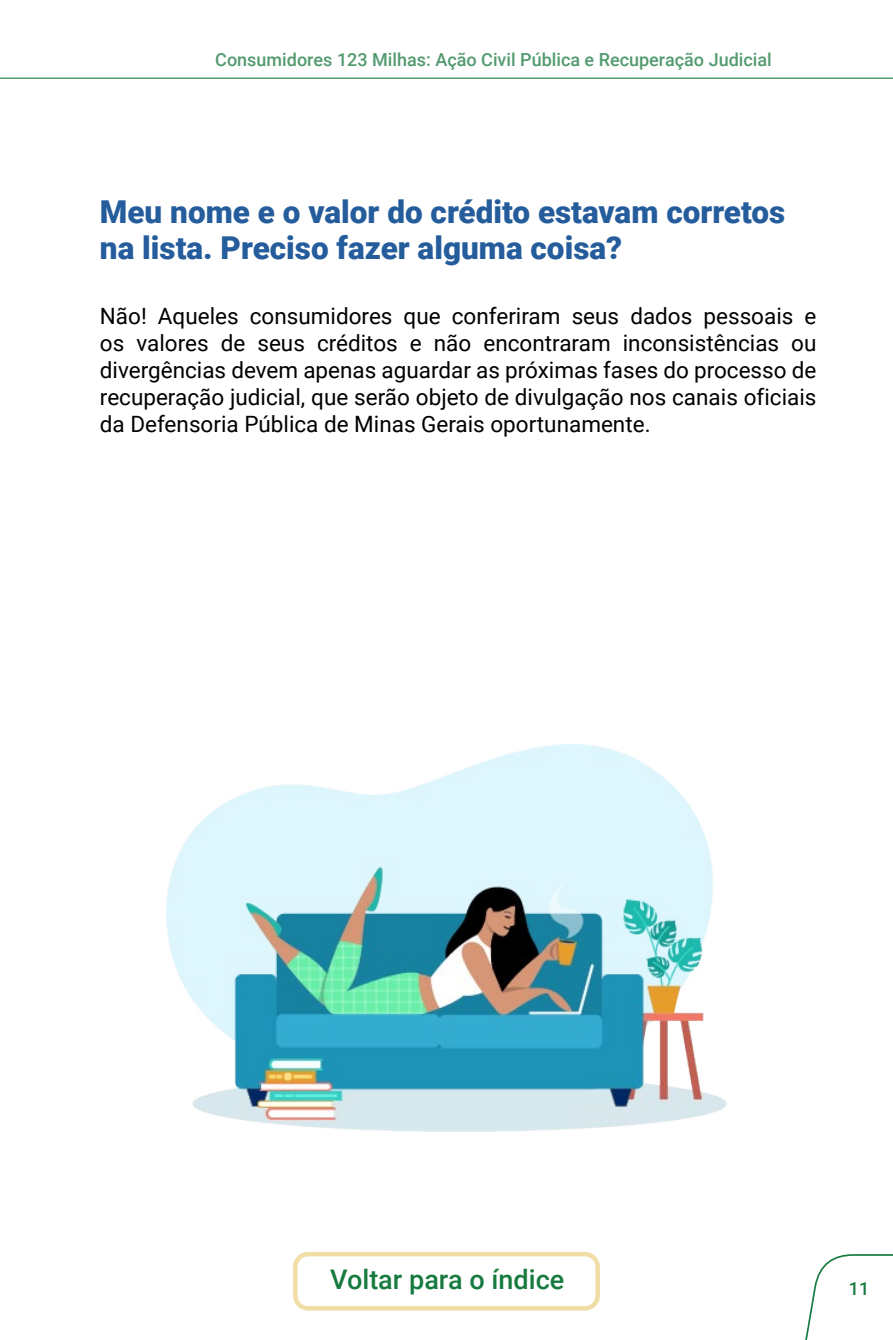
<style>
.page{position:relative;width:893px;height:1340px;background:#fff}
.page>*{position:absolute;margin:0;border:0;box-sizing:border-box;transform-origin:0 0}
.t1{font:900 31.5px/36px "Roboto";color:#245c9c}
.t2{font:500 27px "Roboto";color:#177a3f}
.t3{font:22.5px/27px "Roboto";color:#000;text-align:justify}
.t4{font:500 18px "Roboto";color:#539b6f}
.t5{font:500 18px "Roboto";color:#177a3f}
</style>
<div class="page">
<img style="left:167px;top:744px;width:559px;height:387px">
<hr style="left:0;top:78px;width:893px;height:1px;background:#1a7a3f">
<svg style="left:805px;top:1254px;width:88px;height:85px"></svg>
<div style="left:293px;top:1251px;width:307px;height:59px;border:4px solid #f0dea6;border-radius:13px"></div>
<p class="t4" style="left:215px;top:47px;width:558px">Consumidores 123 Milhas: Ação Civil Pública e Recuperação Judicial</p>
<h1 class="t1" style="left:100px;top:192px;width:687px">Meu nome e o valor do crédito estavam corretos na lista. Preciso fazer alguma coisa?</h1>
<p class="t3" style="left:100px;top:302px;width:718px">Não! Aqueles consumidores que conferiram seus dados pessoais e os valores de seus créditos e não encontraram inconsistências ou divergências devem apenas aguardar as próximas fases do processo de recuperação judicial, que serão objeto de divulgação nos canais oficiais da Defensoria Pública de Minas Gerais oportunamente.</p>
<p class="t2" style="left:330px;top:1259px;width:236px">Voltar para o índice</p>
<p class="t5" style="left:849px;top:1275px;width:22px">11</p>
</div>
